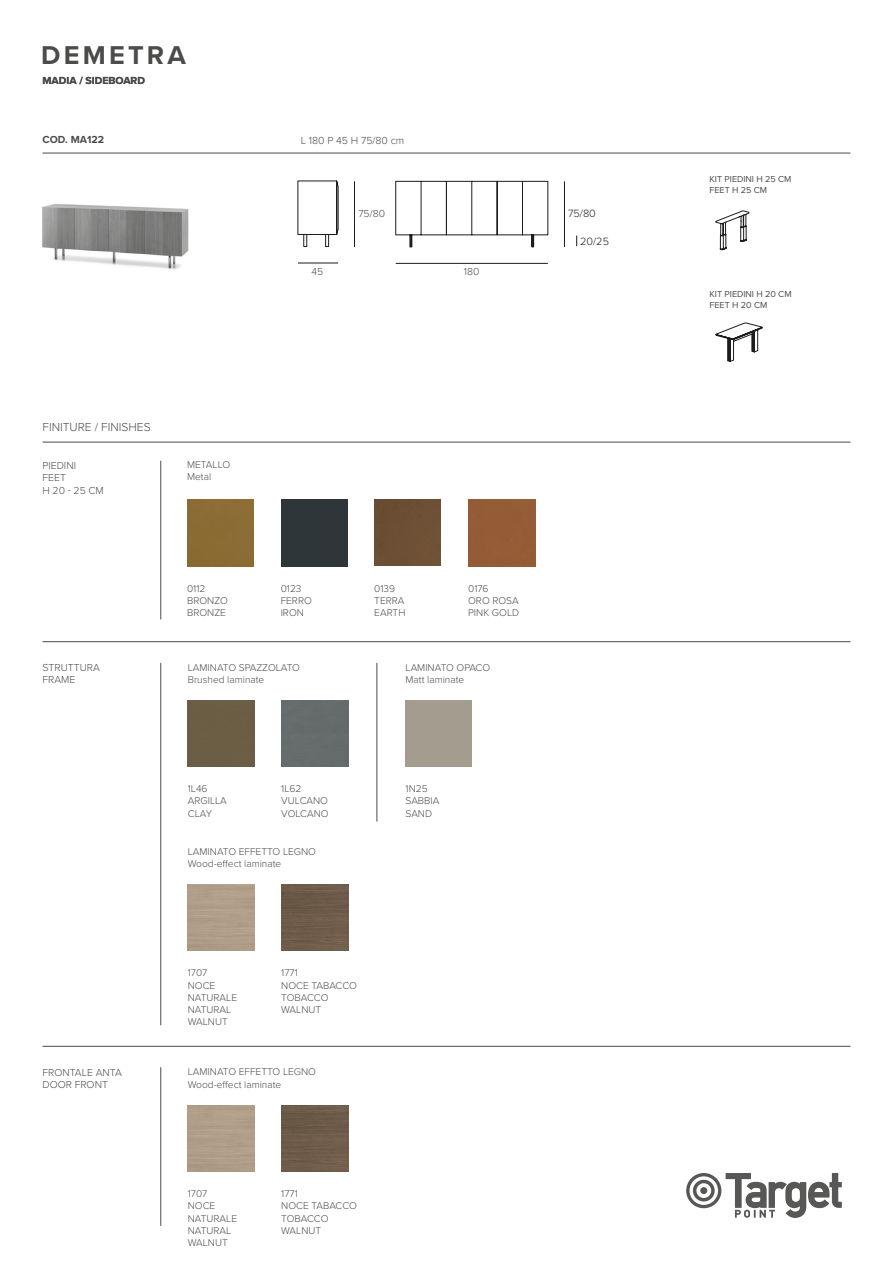
<style>
.page{position:relative;width:893px;height:1263px;background:#fff}
.page>*{position:absolute;margin:0;border:0;box-sizing:border-box;transform-origin:0 0}
.t1{font:700 26.7px "Proxima Nova";letter-spacing:.12em;color:#4b4b4a}
.t2{font:300 12px "Proxima Nova";color:#4b4b4a}
.t3{font:300 10.95px "Proxima Nova";color:#1d1d1b}
.Cod__top202{font:700 10.65px "Proxima Nova";color:#4b4b4a}
.t4{font:300 10.65px "Proxima Nova";color:#4b4b4a}
.t5{font:300 10.5px "Proxima Nova";color:#4b4b4a}
.nome_materiale{font:300 10.2px/12.3px "Proxima Nova";color:#4b4b4a}
.t6{font:9px/10.8px "Proxima Nova";color:#1d1d1b}
.piano_top{font:9px/10.8px "Proxima Nova";color:#4b4b4a}
</style>
<div class="page">
<img style="left:282px;top:1105px;width:66px;height:66px">
<hr style="left:43px;top:442px;width:807px;height:1px;background:#4b4b4a">
<div style="left:188px;top:700px;width:66px;height:67px;background:#6c5e45"></div>
<div style="left:282px;top:700px;width:66px;height:67px;background:#666b6c"></div>
<img style="left:282px;top:884px;width:66px;height:67px">
<div style="left:188px;top:500px;width:66px;height:66px;background:#8b6c33"></div>
<div style="left:281px;top:500px;width:67px;height:66px;background:#2e363a"></div>
<div style="left:374px;top:499px;width:67px;height:67px;background:#6c4f34"></div>
<div style="left:469px;top:500px;width:66px;height:66px;background:#945c36"></div>
<hr style="left:43px;top:641px;width:807px;height:1px;background:#4b4b4a">
<hr style="left:43px;top:1046px;width:807px;height:1px;background:#4b4b4a">
<hr style="left:161px;top:663px;width:1px;height:362px;background:#4b4b4a">
<hr style="left:377px;top:663px;width:1px;height:158px;background:#4b4b4a">
<hr style="left:161px;top:461px;width:1px;height:158px;background:#4b4b4a">
<hr style="left:161px;top:1067px;width:1px;height:159px;background:#4b4b4a">
<hr style="left:43px;top:153px;width:807px;height:1px;background:#4b4b4a">
<svg style="left:686px;top:1173px;width:156px;height:45px"></svg>
<svg style="left:716px;top:211px;width:33px;height:39px"></svg>
<svg style="left:716px;top:323px;width:46px;height:39px"></svg>
<img style="left:42px;top:204px;width:147px;height:66px">
<svg style="left:298px;top:181px;width:250px;height:66px"></svg>
<hr style="left:396px;top:263px;width:152px;height:1px;background:#1d1d1b">
<hr style="left:298px;top:263px;width:40px;height:1px;background:#1d1d1b">
<hr style="left:354px;top:181px;width:1px;height:66px;background:#1d1d1b">
<hr style="left:564px;top:181px;width:1px;height:66px;background:#1d1d1b">
<p class="t1" style="left:41px;top:35px;width:146px">DEMETRA</p>
<p class="Cod__top202" style="left:43px;top:72px;width:104px">MADIA / SIDEBOARD</p>
<p class="Cod__top202" style="left:43px;top:132px;width:63px">COD. MA122</p>
<p class="t4" style="left:301px;top:133px;width:105px">L 180 P 45 H 75/80 cm</p>
<p class="t5" style="left:358px;top:206px;width:28px">75/80</p>
<p class="t3" style="left:568px;top:205px;width:29px">75/80</p>
<p class="t3" style="left:580px;top:233px;width:30px">20/25</p>
<p class="t5" style="left:311px;top:264px;width:13px">45</p>
<p class="t5" style="left:464px;top:264px;width:17px">180</p>
<p class="t2" style="left:43px;top:418px;width:110px">FINITURE / FINISHES</p>
<p class="t5" style="left:42px;top:457px;width:35px">PIEDINI</p>
<p class="t5" style="left:42px;top:470px;width:25px">FEET</p>
<p class="t5" style="left:42px;top:483px;width:63px">H 20 - 25 CM</p>
<p class="t5" style="left:42px;top:659px;width:59px">STRUTTURA</p>
<p class="t5" style="left:42px;top:672px;width:34px">FRAME</p>
<p class="nome_materiale" style="left:187px;top:458px;width:45px">METALLO</p>
<p class="nome_materiale" style="left:187px;top:470px;width:26px">Metal</p>
<p class="nome_materiale" style="left:187px;top:582px;width:20px">0112</p>
<p class="nome_materiale" style="left:187px;top:594px;width:42px">BRONZO</p>
<p class="nome_materiale" style="left:187px;top:606px;width:40px">BRONZE</p>
<p class="nome_materiale" style="left:281px;top:582px;width:22px">0123</p>
<p class="nome_materiale" style="left:281px;top:594px;width:33px">FERRO</p>
<p class="nome_materiale" style="left:281px;top:606px;width:25px">IRON</p>
<p class="nome_materiale" style="left:188px;top:660px;width:114px">LAMINATO SPAZZOLATO</p>
<p class="nome_materiale" style="left:188px;top:673px;width:78px">Brushed laminate</p>
<p class="nome_materiale" style="left:188px;top:782px;width:21px">1L46</p>
<p class="nome_materiale" style="left:188px;top:794px;width:41px">ARGILLA</p>
<p class="nome_materiale" style="left:188px;top:807px;width:26px">CLAY</p>
<p class="nome_materiale" style="left:281px;top:782px;width:22px">1L62</p>
<p class="nome_materiale" style="left:281px;top:794px;width:49px">VULCANO<br>VOLCANO</p>
<p class="nome_materiale" style="left:188px;top:844px;width:130px">LAMINATO EFFETTO LEGNO</p>
<p class="nome_materiale" style="left:188px;top:857px;width:95px">Wood-effect laminate</p>
<p class="nome_materiale" style="left:374px;top:582px;width:22px">0139</p>
<p class="nome_materiale" style="left:374px;top:594px;width:32px">TERRA</p>
<p class="nome_materiale" style="left:374px;top:606px;width:33px">EARTH</p>
<p class="nome_materiale" style="left:468px;top:582px;width:52px">0176<br>ORO ROSA</p>
<p class="nome_materiale" style="left:468px;top:606px;width:53px">PINK GOLD</p>
<p class="nome_materiale" style="left:406px;top:660px;width:86px">LAMINATO OPACO</p>
<p class="nome_materiale" style="left:406px;top:673px;width:60px">Matt laminate</p>
<p class="nome_materiale" style="left:406px;top:782px;width:24px">1N25</p>
<p class="nome_materiale" style="left:406px;top:794px;width:35px">SABBIA</p>
<p class="nome_materiale" style="left:406px;top:807px;width:28px">SAND</p>
<p class="t5" style="left:42px;top:1064px;width:81px">FRONTALE ANTA</p>
<p class="t5" style="left:42px;top:1077px;width:67px">DOOR FRONT</p>
<p class="nome_materiale" style="left:188px;top:966px;width:21px">1707</p>
<p class="nome_materiale" style="left:188px;top:978px;width:51px">NOCE<br>NATURALE</p>
<p class="nome_materiale" style="left:188px;top:1003px;width:45px">NATURAL<br>WALNUT</p>
<p class="nome_materiale" style="left:281px;top:966px;width:18px">1771</p>
<p class="nome_materiale" style="left:281px;top:978px;width:77px">NOCE TABACCO</p>
<p class="nome_materiale" style="left:281px;top:991px;width:49px">TOBACCO<br>WALNUT</p>
<p class="nome_materiale" style="left:188px;top:1065px;width:130px">LAMINATO EFFETTO LEGNO</p>
<p class="nome_materiale" style="left:188px;top:1077px;width:95px">Wood-effect laminate</p>
<p class="nome_materiale" style="left:188px;top:1187px;width:21px">1707</p>
<p class="nome_materiale" style="left:188px;top:1199px;width:51px">NOCE<br>NATURALE</p>
<p class="nome_materiale" style="left:188px;top:1223px;width:45px">NATURAL<br>WALNUT</p>
<p class="nome_materiale" style="left:281px;top:1187px;width:18px">1771</p>
<p class="nome_materiale" style="left:281px;top:1199px;width:77px">NOCE TABACCO</p>
<p class="nome_materiale" style="left:281px;top:1211px;width:49px">TOBACCO<br>WALNUT</p>
<p class="piano_top" style="left:710px;top:173px;width:83px">KIT PIEDINI H 25 CM<br>FEET H 25 CM</p>
<p class="t6" style="left:716px;top:176px;width:83px">KIT PIEDINI H 25 CM<br>FEET H 25 CM</p>
<p class="t6" style="left:715px;top:287px;width:84px">KIT PIEDINI H 20 CM<br>FEET H 20 CM</p>
<p class="piano_top" style="left:710px;top:288px;width:84px">KIT PIEDINI H 20 CM</p>
<p class="piano_top" style="left:710px;top:299px;width:59px">FE T H 20 CM</p>
</div>
